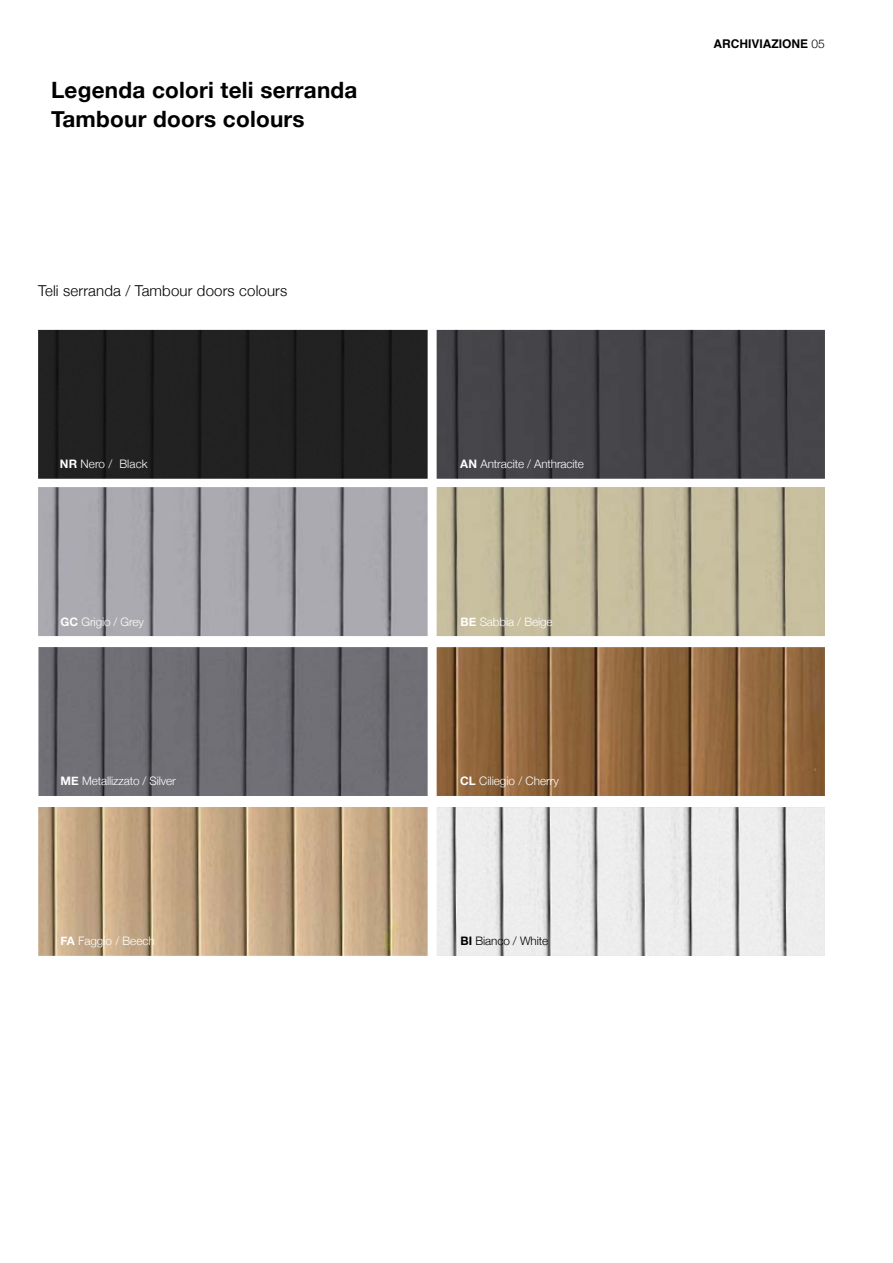
<style>
.page{position:relative;width:893px;height:1263px;background:#fff}
.page>*{position:absolute;margin:0;border:0;box-sizing:border-box;transform-origin:0 0}
.t1{font:700 22.5px/28.5px "Helvetica Neue";letter-spacing:.01em;color:#000}
.t2{font:300 15px "Helvetica Neue";letter-spacing:.01em;color:#000}
.t3{font:700 12px "Helvetica";color:#000}
.t4{font:300 11.7px "Helvetica Neue";letter-spacing:-.01em;color:#fff}
.t5{font:300 11.7px "Helvetica Neue";letter-spacing:-.01em;color:#000}
.t6{font:300 11.7px "Helvetica Neue";letter-spacing:.01em;color:#fff}
.s1{font-weight:700}
.s2{font-family:"Helvetica Neue";font-weight:300}
</style>
<div class="page">
<img style="left:38px;top:330px;width:787px;height:149px">
<img style="left:38px;top:487px;width:390px;height:149px">
<svg style="left:437px;top:487px;width:388px;height:149px;fill:#c7be9e"></svg>
<img style="left:38px;top:807px;width:787px;height:149px">
<img style="left:437px;top:647px;width:388px;height:149px">
<svg style="left:39px;top:647px;width:389px;height:149px;fill:#706f75"></svg>
<div style="left:428px;top:308px;width:9px;height:926px;background:#fff"></div>
<h1 class="t1" style="left:51px;top:76px;width:308px">Legenda colori teli serranda<br>Tambour doors colours</h1>
<p class="t2" style="left:38px;top:281px;width:251px">Teli serranda / Tambour doors colours</p>
<p class="t6" style="left:60px;top:457px;width:89px"><span class="s1">NR</span> Nero / Black</p>
<p class="t4" style="left:460px;top:457px;width:125px"><span class="s1">AN</span> Antracite / Anthracite</p>
<p class="t4" style="left:60px;top:614px;width:85px"><span class="s1">GC</span> Grigio / Grey</p>
<p class="t4" style="left:460px;top:614px;width:94px"><span class="s1">BE</span> Sabbia / Beige</p>
<p class="t4" style="left:60px;top:774px;width:117px"><span class="s1">ME</span> Metallizzato / Silver</p>
<p class="t4" style="left:60px;top:934px;width:96px"><span class="s1">FA</span> Faggio / Beech</p>
<p class="t4" style="left:460px;top:774px;width:100px"><span class="s1">CL</span> Ciliegio / Cherry</p>
<p class="t5" style="left:460px;top:934px;width:89px"><span class="s1">BI</span> Bianco / White</p>
<p class="t3" style="left:714px;top:34px;width:113px">ARCHIVIAZIONE <span class="s2">05</span></p>
</div>
